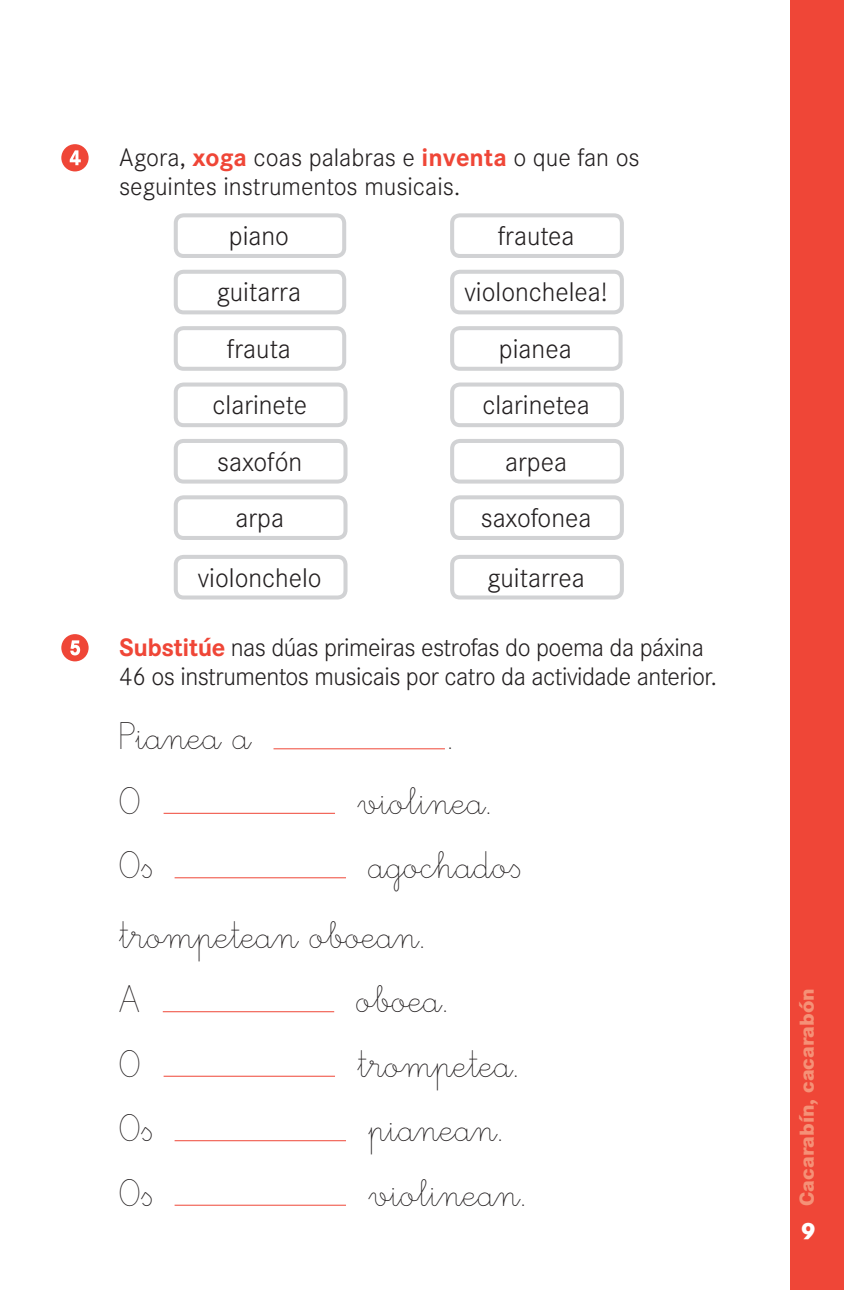
<style>
.page{position:relative;width:844px;height:1290px;background:#fff}
.page>*{position:absolute;margin:0;border:0;box-sizing:border-box;transform-origin:0 0}
.t1{font:40.25px/69.5px "Edescolar Fina";color:#231f20}
.t2{font:300 28px/59.5px "Corporate S";color:#231f20;text-align:center}
.t3{font:300 26.25px/28.5px "Corporate S";letter-spacing:-.02em;color:#231f20}
.t4{font:300 26.25px/28.5px "Corporate S";color:#231f20}
.t5{font:800 24.5px "Corporate S";color:#fff}
.t6{font:800 21px "Corporate S";color:#f59177}
.s1{font-weight:700;color:#ef4637}
</style>
<div class="page">
<div style="left:789px;top:0;width:54px;height:1290px;background:#ef4637"></div>
<svg style="left:61px;top:144px;width:28px;height:27px"></svg>
<svg style="left:61px;top:634px;width:28px;height:27px"></svg>
<hr style="left:273px;top:748px;width:172px;height:1px;background:#ef4637">
<hr style="left:163px;top:813px;width:172px;height:1px;background:#ef4637">
<hr style="left:174px;top:877px;width:172px;height:1px;background:#ef4637">
<hr style="left:163px;top:1011px;width:171px;height:1px;background:#ef4637">
<hr style="left:163px;top:1076px;width:172px;height:1px;background:#ef4637">
<hr style="left:174px;top:1140px;width:172px;height:1px;background:#ef4637">
<hr style="left:174px;top:1205px;width:172px;height:1px;background:#ef4637">
<div style="left:174px;top:213px;width:172px;height:45px;border:4px solid #d1d2d4;border-radius:8px"></div>
<div style="left:450px;top:213px;width:173px;height:45px;border:4px solid #d1d2d4;border-radius:8px"></div>
<div style="left:174px;top:270px;width:172px;height:44px;border:4px solid #d1d2d4;border-radius:8px"></div>
<div style="left:450px;top:270px;width:173px;height:44px;border:4px solid #d1d2d4;border-radius:8px"></div>
<div style="left:174px;top:326px;width:172px;height:45px;border:4px solid #d1d2d4;border-radius:8px"></div>
<div style="left:450px;top:326px;width:172px;height:45px;border:4px solid #d1d2d4;border-radius:8px"></div>
<div style="left:174px;top:382px;width:173px;height:45px;border:4px solid #d1d2d4;border-radius:8px"></div>
<div style="left:450px;top:382px;width:173px;height:45px;border:4px solid #d1d2d4;border-radius:8px"></div>
<div style="left:174px;top:439px;width:173px;height:44px;border:4px solid #d1d2d4;border-radius:8px"></div>
<div style="left:450px;top:439px;width:173px;height:44px;border:4px solid #d1d2d4;border-radius:8px"></div>
<div style="left:174px;top:495px;width:173px;height:45px;border:4px solid #d1d2d4;border-radius:8px"></div>
<div style="left:174px;top:555px;width:173px;height:44px;border:4px solid #d1d2d4;border-radius:8px"></div>
<div style="left:450px;top:495px;width:173px;height:45px;border:4px solid #d1d2d4;border-radius:8px"></div>
<div style="left:450px;top:555px;width:173px;height:44px;border:4px solid #d1d2d4;border-radius:8px"></div>
<p class="t4" style="left:119px;top:144px;width:522px">Agora, <span class="s1">xoga</span> coas palabras e <span class="s1">inventa</span> o que fan os seguintes instrumentos musicais.</p>
<p class="t2" style="left:229px;top:207px;width:62px">piano</p>
<p class="t2" style="left:497px;top:207px;width:78px">frautea</p>
<p class="t2" style="left:217px;top:263px;width:86px">guitarra</p>
<p class="t2" style="left:464px;top:263px;width:145px">violonchelea!</p>
<p class="t2" style="left:227px;top:319px;width:66px">frauta</p>
<p class="t2" style="left:499px;top:319px;width:74px">pianea</p>
<p class="t2" style="left:212px;top:376px;width:96px">clarinete</p>
<p class="t2" style="left:482px;top:376px;width:109px">clarinetea</p>
<p class="t2" style="left:217px;top:432px;width:87px">saxofón</p>
<p class="t2" style="left:505px;top:432px;width:63px">arpea</p>
<p class="t2" style="left:198px;top:488px;width:125px">arpa violonchelo</p>
<p class="t2" style="left:480px;top:488px;width:112px;text-align:left">saxofonea guitarrea</p>
<p class="t3" style="left:119px;top:634px;width:599px"><span class="s1">Substitúe</span> nas dúas primeiras estrofas do poema da páxina<br>46 os instrumentos musicais por catro da actividade anterior.</p>
<h1 class="t1" style="left:119px;top:706px;width:133px">Pianea a</h1>
<h1 class="t1" style="left:447px;top:706px;width:7px">.</h1>
<h1 class="t1" style="left:119px;top:770px;width:24px">O</h1>
<h1 class="t1" style="left:357px;top:770px;width:135px">violinea.</h1>
<h1 class="t1" style="left:119px;top:835px;width:35px">O∫</h1>
<h1 class="t1" style="left:119px;top:835px;width:403px;text-indent:249px">agochado∫ trompetean oboean.</h1>
<h1 class="t1" style="left:119px;top:968px;width:23px">A</h1>
<h1 class="t1" style="left:356px;top:968px;width:93px">oboea.</h1>
<h1 class="t1" style="left:119px;top:1033px;width:24px">O</h1>
<h1 class="t1" style="left:357px;top:1033px;width:163px">trompetea.</h1>
<h1 class="t1" style="left:119px;top:1097px;width:35px">O∫</h1>
<h1 class="t1" style="left:368px;top:1097px;width:136px">pianean.</h1>
<h1 class="t1" style="left:119px;top:1162px;width:35px">O∫</h1>
<h1 class="t1" style="left:368px;top:1162px;width:159px">violinean.</h1>
<p class="t6" style="left:793px;top:1205px;width:219px;rotate:-90deg">Cacarabín, cacarabón</p>
<p class="t5" style="left:800px;top:1216px;width:17px">9</p>
</div>
